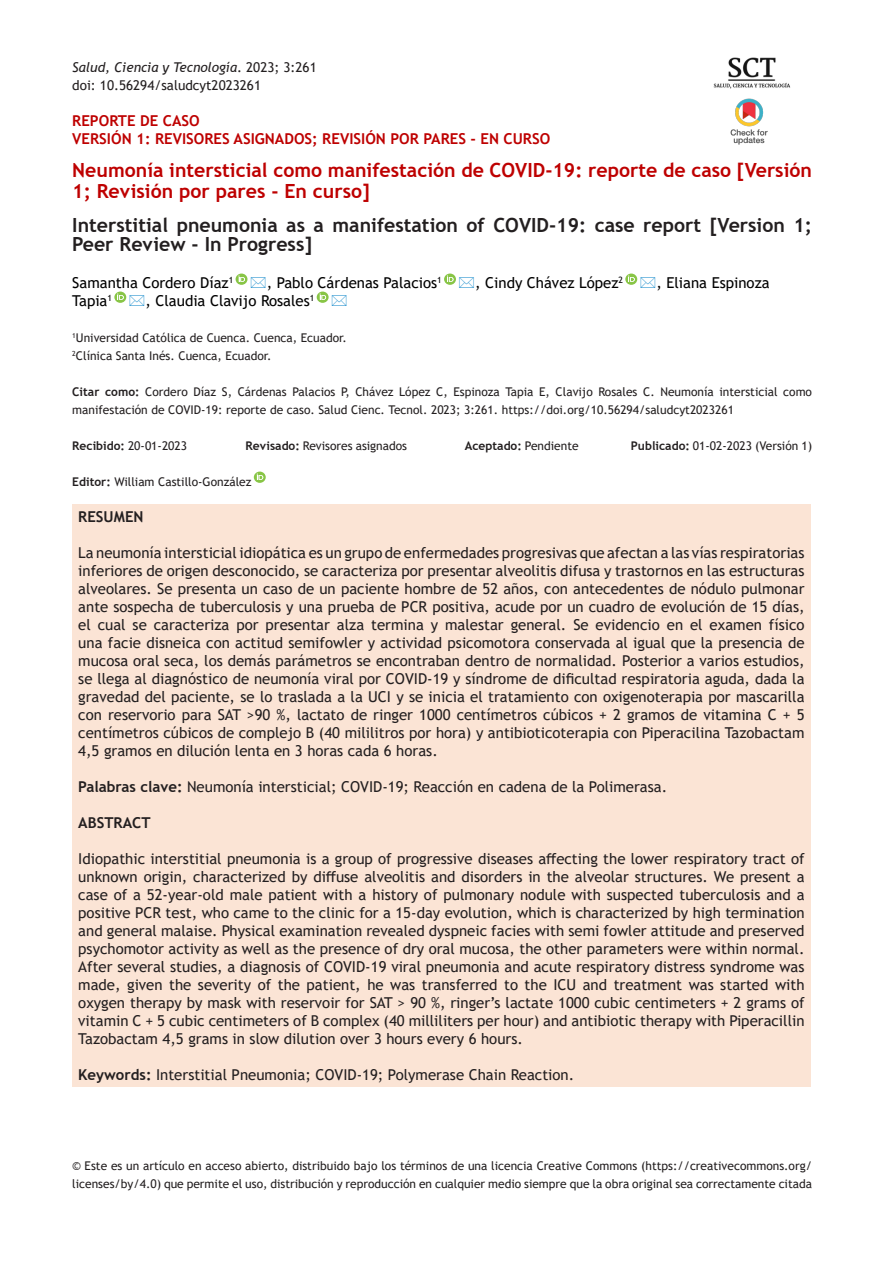
<style>
.page{position:relative;width:893px;height:1263px;background:#fff}
.page>*{position:absolute;margin:0;border:0;box-sizing:border-box;transform-origin:0 0}
.t1{font:700 19.5px/21px "Trebuchet MS";color:#be0000}
.t2{font:700 19.5px/19.5px "Trebuchet MS";color:#231f20}
.t3{font:15px/18px "Trebuchet MS";color:#231f20;text-align:justify}
.t4{font:15px "Trebuchet MS";color:#000}
.t5{font:700 15px "Trebuchet MS";color:#be0000}
.t6{font:700 15px "Trebuchet MS";color:#231f20}
.t7{font:italic 13.5px "Trebuchet MS";color:#231f20}
.t8{font:13.5px "Trebuchet MS";color:#231f20}
.t9{font:12px/18px "Trebuchet MS";color:#231f20}
.t10{font:700 12px "Trebuchet MS";color:#231f20}
.s1{font-style:normal}
.s2{font-weight:700}
.s3{font-weight:400}
</style>
<div class="page">
<img style="left:713px;top:57px;width:78px;height:32px">
<img style="left:730px;top:98px;width:38px;height:47px">
<div style="left:72px;top:504px;width:739px;height:582px;background:#fbe4d5"></div>
<svg style="left:254px;top:472px;width:12px;height:11px"></svg>
<svg style="left:236px;top:274px;width:12px;height:11px"></svg>
<svg style="left:444px;top:274px;width:12px;height:11px"></svg>
<svg style="left:625px;top:274px;width:13px;height:11px"></svg>
<svg style="left:114px;top:292px;width:13px;height:11px"></svg>
<svg style="left:317px;top:292px;width:12px;height:11px"></svg>
<p class="t7" style="left:72px;top:59px;width:246px">Salud, Ciencia y Tecnología<span class="s1">. 2023; 3:261</span></p>
<p class="t8" style="left:72px;top:77px;width:190px">doi: 10.56294/saludcyt2023261</p>
<p class="t5" style="left:72px;top:111px;width:129px">REPORTE DE CASO</p>
<p class="t5" style="left:72px;top:129px;width:480px">VERSIÓN 1: REVISORES ASIGNADOS; REVISIÓN POR PARES - EN CURSO</p>
<p class="t1" style="left:72px;top:159px;width:741px">Neumonía intersticial como manifestación de COVID-19: reporte de caso [Versión<br>1; Revisión por pares - En curso]</p>
<p class="t2" style="left:72px;top:215px;width:741px">Interstitial pneumonia as a manifestation of COVID-19: case report [Version 1;<br>Peer Review - In Progress]</p>
<p class="t4" style="left:72px;top:273px;width:163px">Samantha Cordero Díaz<sup>1</sup></p>
<p class="t4" style="left:267px;top:273px;width:177px">, Pablo Cárdenas Palacios<sup>1</sup></p>
<p class="t4" style="left:475px;top:273px;width:149px">, Cindy Chávez López<sup>2</sup></p>
<p class="t4" style="left:656px;top:273px;width:115px">, Eliana Espinoza</p>
<p class="t4" style="left:72px;top:291px;width:41px">Tapia<sup>1</sup></p>
<p class="t4" style="left:146px;top:291px;width:170px">, Claudia Clavijo Rosales<sup>1</sup></p>
<p class="t9" style="left:72px;top:329px;width:276px"><sup>1</sup>Universidad Católica de Cuenca. Cuenca, Ecuador.</p>
<p class="t9" style="left:72px;top:347px;width:201px"><sup>2</sup>Clínica Santa Inés. Cuenca, Ecuador.</p>
<p class="t9" style="left:72px;top:383px;width:741px"><span class="s2">Citar como:</span> Cordero Díaz S, Cárdenas Palacios P, Chávez López C, Espinoza Tapia E, Clavijo Rosales C. Neumonía intersticial como manifestación de COVID-19: reporte de caso. Salud Cienc. Tecnol. 2023; 3:261. https://doi.org/10.56294/saludcyt2023261</p>
<p class="t9" style="left:72px;top:437px;width:116px"><span class="s2">Recibido:</span> 20-01-2023</p>
<p class="t9" style="left:246px;top:437px;width:163px"><span class="s2">Revisado:</span> Revisores asignados</p>
<p class="t10" style="left:465px;top:438px;width:115px">Aceptado: <span class="s3">Pendiente</span></p>
<p class="t9" style="left:631px;top:437px;width:183px"><span class="s2">Publicado:</span> 01-02-2023 (Versión 1)</p>
<p class="t9" style="left:72px;top:473px;width:181px"><span class="s2">Editor:</span> William Castillo-González</p>
<p class="t6" style="left:78px;top:507px;width:67px">RESUMEN</p>
<p class="t3" style="left:78px;top:544px;width:728px">La neumonía intersticial idiopática es un grupo de enfermedades progresivas que afectan a las vías respiratorias inferiores de origen desconocido, se caracteriza por presentar alveolitis difusa y trastornos en las estructuras alveolares. Se presenta un caso de un paciente hombre de 52 años, con antecedentes de nódulo pulmonar ante sospecha de tuberculosis y una prueba de PCR positiva, acude por un cuadro de evolución de 15 días, el cual se caracteriza por presentar alza termina y malestar general. Se evidencio en el examen físico una facie disneica con actitud semifowler y actividad psicomotora conservada al igual que la presencia de mucosa oral seca, los demás parámetros se encontraban dentro de normalidad. Posterior a varios estudios, se llega al diagnóstico de neumonía viral por COVID-19 y síndrome de dificultad respiratoria aguda, dada la gravedad del paciente, se lo traslada a la UCI y se inicia el tratamiento con oxigenoterapia por mascarilla con reservorio para SAT &gt;90 %, lactato de ringer 1000 centímetros cúbicos + 2 gramos de vitamina C + 5 centímetros cúbicos de complejo B (40 mililitros por hora) y antibioticoterapia con Piperacilina Tazobactam 4,5 gramos en dilución lenta en 3 horas cada 6 horas.</p>
<p class="t3" style="left:78px;top:778px;width:590px"><span class="s2">Palabras clave:</span> Neumonía intersticial; COVID-19; Reacción en cadena de la Polimerasa.</p>
<p class="t6" style="left:78px;top:813px;width:74px">ABSTRACT</p>
<p class="t3" style="left:78px;top:850px;width:728px">Idiopathic interstitial pneumonia is a group of progressive diseases affecting the lower respiratory tract of unknown origin, characterized by diffuse alveolitis and disorders in the alveolar structures. We present a case of a 52-year-old male patient with a history of pulmonary nodule with suspected tuberculosis and a positive PCR test, who came to the clinic for a 15-day evolution, which is characterized by high termination and general malaise. Physical examination revealed dyspneic facies with semi fowler attitude and preserved psychomotor activity as well as the presence of dry oral mucosa, the other parameters were within normal.<br>After several studies, a diagnosis of COVID-19 viral pneumonia and acute respiratory distress syndrome was made, given the severity of the patient, he was transferred to the ICU and treatment was started with oxygen therapy by mask with reservoir for SAT &gt; 90 %, ringer’s lactate 1000 cubic centimeters + 2 grams of vitamin C + 5 cubic centimeters of B complex (40 milliliters per hour) and antibiotic therapy with Piperacillin Tazobactam 4,5 grams in slow dilution over 3 hours every 6 hours.</p>
<p class="t3" style="left:78px;top:1066px;width:498px"><span class="s2">Keywords:</span> Interstitial Pneumonia; COVID-19; Polymerase Chain Reaction.</p>
<p class="t9" style="left:72px;top:1157px;width:741px">© Este es un artículo en acceso abierto, distribuido bajo los términos de una licencia Creative Commons (https://creativecommons.org/ licenses/by/4.0) que permite el uso, distribución y reproducción en cualquier medio siempre que la obra original sea correctamente citada</p>
</div>
